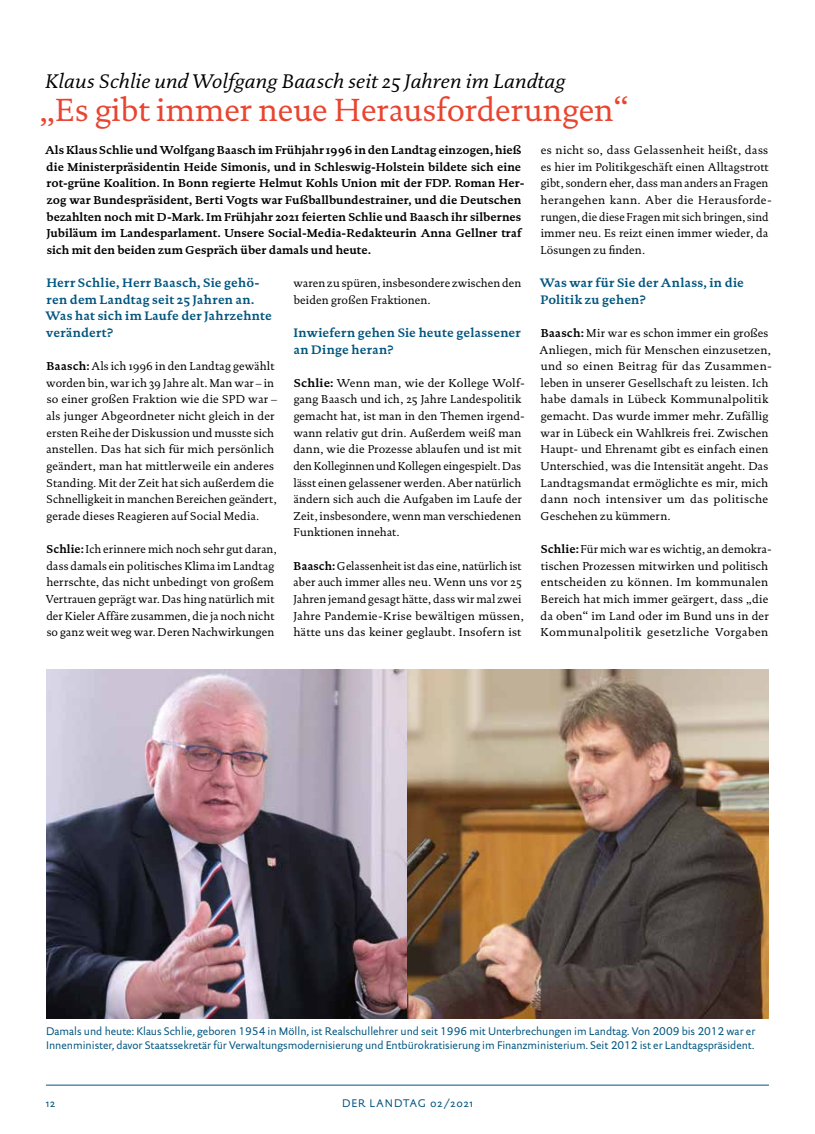
<style>
.page{position:relative;width:815px;height:1134px;background:#fff}
.page>*{position:absolute;margin:0;border:0;box-sizing:border-box;transform-origin:0 0}
.H1___010___26_20{font:32.5px "DTL Documenta ST";color:#e8442f}
.H1___010___16_14{font:italic 20px "DTL Documenta ST";letter-spacing:.01em;color:#000}
.H6___015___10_13_3{font:700 12.5px/16.6px "DTL Documenta ST";letter-spacing:.015em;color:#00557f}
.P2___TEXT___Einzug_0{font:11.62px/16.6px "DTL Documenta ST";letter-spacing:.01em;color:#000}
.P1___VORSPANN___2_Sp{font:700 11.62px/16.6px "DTL Documenta ST";color:#000}
._090___BU___links{font:11.25px/13.8px "DTL Documenta Sans T";color:#00557f}
.t1{font:11.25px "DTL Documenta Sans ST";letter-spacing:.08em;color:#00557f}
.s1{font-weight:700}
</style>
<div class="page">
<hr style="left:46px;top:1085px;width:723px;height:1px;background:#00557f">
<img style="left:46px;top:669px;width:723px;height:349px">
<p class="H1___010___16_14" style="left:45px;top:69px;width:522px">Klaus Schlie und Wolfgang Baasch seit 25 Jahren im Landtag</p>
<p class="H1___010___26_20" style="left:39px;top:91px;width:591px">„Es gibt immer neue Herausforderungen“</p>
<p class="P1___VORSPANN___2_Sp" style="left:45px;top:142px;width:481px">Als Klaus Schlie und Wolfgang Baasch im Frühjahr 1996 in den Landtag einzogen, hieß die Ministerpräsidentin Heide Simonis, und in Schleswig-Holstein bildete sich eine rot-grüne Koalition. In Bonn regierte Helmut Kohls Union mit der FDP. Roman Her&shy;zog war Bundespräsident, Berti Vogts war Fußballbundestrainer, und die Deutschen bezahlten noch mit D-Mark. Im Frühjahr 2021 feierten Schlie und Baasch ihr silbernes Jubiläum im Landesparlament. Unsere Social-Media-Redakteurin Anna Gellner traf sich mit den beiden zum Gespräch über damals und heute.</p>
<p class="H6___015___10_13_3" style="left:46px;top:274px;width:228px">Herr Schlie, Herr Baasch, Sie gehö&shy;ren dem Landtag seit 25 Jahren an.<br>Was hat sich im Laufe der Jahrzehnte verändert?</p>
<p class="P2___TEXT___Einzug_0" style="left:46px;top:358px;width:232px"><span class="s1">Baasch:</span> Als ich 1996 in den Landtag gewählt worden bin, war ich 39 Jahre alt. Man war – in so einer großen Fraktion wie die SPD war – als junger Abgeordneter nicht gleich in der ersten Reihe der Diskussion und musste sich anstellen. Das hat sich für mich persönlich geändert, man hat mittlerweile ein anderes Standing. Mit der Zeit hat sich außerdem die Schnelligkeit in manchen Bereichen geändert, gerade dieses Reagieren auf Social Media.</p>
<p class="P2___TEXT___Einzug_0" style="left:46px;top:541px;width:232px"><span class="s1">Schlie:</span> Ich erinnere mich noch sehr gut daran, dass damals ein politisches Klima im Landtag herrschte, das nicht unbedingt von großem Vertrauen geprägt war. Das hing natürlich mit der Kieler Affäre zusammen, die ja noch nicht so ganz weit weg war. Deren Nachwirkungen</p>
<p class="P2___TEXT___Einzug_0" style="left:541px;top:142px;width:233px">es nicht so, dass Gelassenheit heißt, dass es hier im Politikgeschäft einen Alltagstrott gibt, sondern eher, dass man anders an Fragen herangehen kann. Aber die Herausforde&shy;rungen, die diese Fragen mit sich bringen, sind immer neu. Es reizt einen immer wieder, da Lösungen zu finden.</p>
<p class="H6___015___10_13_3" style="left:540px;top:274px;width:206px">Was war für Sie der Anlass, in die<br>Politik zu gehen?</p>
<p class="P2___TEXT___Einzug_0" style="left:540px;top:325px;width:234px"><span class="s1">Baasch:</span> Mir war es schon immer ein großes Anliegen, mich für Menschen einzusetzen, und so einen Beitrag für das Zusammen&shy;leben in unserer Gesellschaft zu leisten. Ich habe damals in Lübeck Kommunalpolitik gemacht. Das wurde immer mehr. Zufällig war in Lübeck ein Wahlkreis frei. Zwischen Haupt- und Ehrenamt gibt es einfach einen Unterschied, was die Intensität angeht. Das Landtagsmandat ermöglichte es mir, mich dann noch intensiver um das politische Geschehen zu kümmern.</p>
<p class="P2___TEXT___Einzug_0" style="left:541px;top:541px;width:233px"><span class="s1">Schlie:</span> Für mich war es wichtig, an demokra&shy;tischen Prozessen mitwirken und politisch entscheiden zu können. Im kommunalen Bereich hat mich immer geärgert, dass „die da oben“ im Land oder im Bund uns in der Kommunalpolitik gesetzliche Vorgaben</p>
<p class="P2___TEXT___Einzug_0" style="left:293px;top:275px;width:230px">waren zu spüren, insbesondere zwischen den beiden großen Fraktionen.</p>
<p class="H6___015___10_13_3" style="left:293px;top:324px;width:229px">Inwiefern gehen Sie heute gelassener an Dinge heran?</p>
<p class="P2___TEXT___Einzug_0" style="left:293px;top:374px;width:233px"><span class="s1">Schlie:</span> Wenn man, wie der Kollege Wolf&shy;gang Baasch und ich, 25 Jahre Landespolitik gemacht hat, ist man in den Themen irgend&shy;wann relativ gut drin. Außerdem weiß man dann, wie die Prozesse ablaufen und ist mit den Kolleginnen und Kollegen eingespielt. Das lässt einen gelassener werden. Aber natürlich ändern sich auch die Aufgaben im Laufe der Zeit, insbesondere, wenn man verschiedenen Funktionen innehat.</p>
<p class="P2___TEXT___Einzug_0" style="left:293px;top:557px;width:232px"><span class="s1">Baasch:</span> Gelassenheit ist das eine, natürlich ist aber auch immer alles neu. Wenn uns vor 25<br>Jahren jemand gesagt hätte, dass wir mal zwei Jahre Pandemie-Krise bewältigen müssen, hätte uns das keiner geglaubt. Insofern ist</p>
<p class="_090___BU___links" style="left:46px;top:1024px;width:711px">Damals und heute: Klaus Schlie, geboren 1954 in Mölln, ist Realschullehrer und seit 1996 mit Unterbrechungen im Landtag. Von 2009 bis 2012 war er<br>Innenminister, davor Staatssekretär für Verwaltungsmodernisierung und Entbürokratisierung im Finanzministerium. Seit 2012 ist er Landtagspräsident.</p>
<p class="t1" style="left:46px;top:1097px;width:11px">12</p>
<p class="t1" style="left:342px;top:1097px;width:132px">DER LANDTAG 02/2021</p>
</div>
